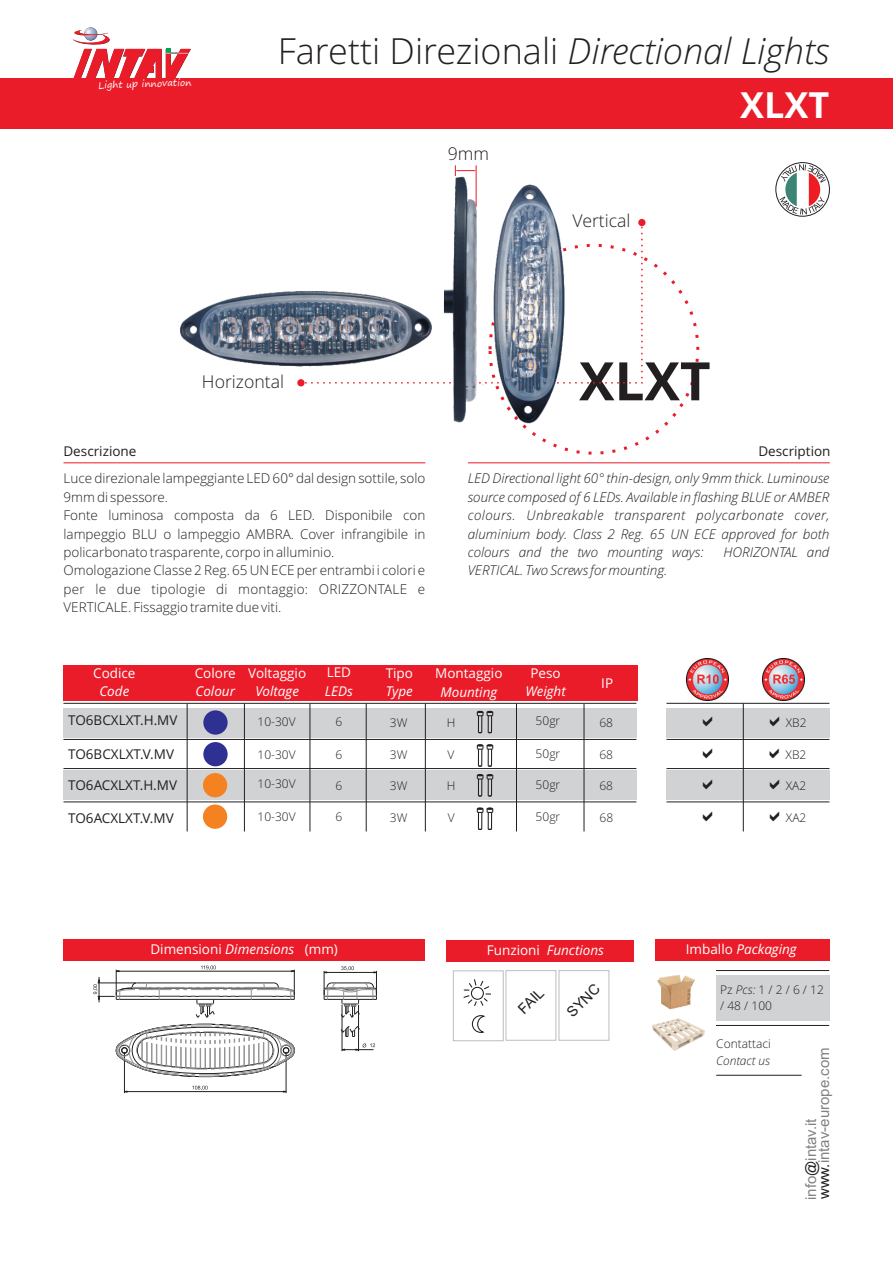
<style>
.page{position:relative;width:893px;height:1263px;background:#fff}
.page>*{position:absolute;margin:0;border:0;box-sizing:border-box;transform-origin:0 0}
.t1{font:700 53.1px "Open Sans";color:#231f20}
.t2{font:300 36px/53.8px "Open Sans";color:#231f20;text-align:right}
.t3{font:300 17.7px "Open Sans";color:#231f20}
.t4{font:15px "Arial";color:#808285}
.t5{font:15px "Arial";color:#231f20}
.t6{font:14.4px "Arial";color:#231f20}
.t7{font:300 13.5px/18.5px "Open Sans";color:#231f20}
.t8{font:italic 300 13.5px/18.5px "Open Sans";color:#231f20;text-align:justify}
.t9{font:13.5px "Open Sans";color:#231f20}
.t10{font:italic 13.5px "Open Sans";color:#fff}
.t11{font:13.5px "Open Sans";color:#fff}
.t12{font:300 12px/16.4px "Open Sans";color:#231f20}
.t13{font:italic 300 12px "Open Sans";color:#231f20}
.t14{font:9.3px "Segoe Print";color:#fff}
.s1{font-style:italic}
.s2{font-weight:700;color:#fff}
.s3{font-style:normal}
.s4{color:#231f20}
</style>
<div class="page">
<div style="left:0;top:78px;width:893px;height:51px;background:#eb1c29"></div>
<svg style="left:72px;top:27px;width:119px;height:51px"></svg>
<div style="left:666px;top:770px;width:163px;height:30px;background:#d1d2d4"></div>
<div style="left:666px;top:708px;width:163px;height:29px;background:#d1d2d4"></div>
<div style="left:63px;top:665px;width:575px;height:36px;background:#eb1c29"></div>
<div style="left:488px;top:244px;width:211px;height:211px;background:#fff;border:3px dashed #eb1c29;border-radius:50%"></div>
<svg style="left:298px;top:224px;width:345px;height:160px"></svg>
<div style="left:297px;top:379px;width:8px;height:7px;background:#eb1c29;border-radius:50%"></div>
<div style="left:638px;top:219px;width:7px;height:7px;background:#eb1c29;border-radius:50%"></div>
<img style="left:178px;top:287px;width:261px;height:82px">
<img style="left:483px;top:184px;width:91px;height:246px">
<img style="left:444px;top:174px;width:36px;height:249px">
<svg style="left:455px;top:165px;width:20px;height:11px"></svg>
<hr style="left:476px;top:165px;width:1px;height:41px;background:#eb1c29">
<svg style="left:471px;top:1015px;width:15px;height:18px"></svg>
<svg style="left:463px;top:979px;width:28px;height:27px"></svg>
<div style="left:505px;top:970px;width:51px;height:71px;border:1px solid #bcbdc0"></div>
<div style="left:453px;top:970px;width:51px;height:71px;border:1px solid #bcbdc0"></div>
<div style="left:559px;top:970px;width:50px;height:71px;border:1px solid #bcbdc0"></div>
<div style="left:63px;top:770px;width:574px;height:30px;background:#d1d2d4"></div>
<hr style="left:63px;top:703px;width:573px;height:1px;background:#231f20">
<div style="left:63px;top:708px;width:574px;height:29px;background:#d1d2d4"></div>
<hr style="left:366px;top:703px;width:1px;height:128px;background:#231f20">
<hr style="left:516px;top:703px;width:1px;height:128px;background:#231f20">
<hr style="left:584px;top:703px;width:1px;height:128px;background:#231f20">
<hr style="left:425px;top:703px;width:1px;height:128px;background:#231f20">
<hr style="left:63px;top:739px;width:573px;height:1px;background:#231f20">
<hr style="left:63px;top:768px;width:573px;height:1px;background:#231f20">
<hr style="left:244px;top:703px;width:1px;height:128px;background:#231f20">
<hr style="left:63px;top:801px;width:573px;height:1px;background:#231f20">
<hr style="left:187px;top:703px;width:1px;height:128px;background:#231f20">
<div style="left:203px;top:742px;width:25px;height:24px;background:#2e3092;border-radius:50%"></div>
<div style="left:203px;top:773px;width:24px;height:24px;background:#f58220;border-radius:50%"></div>
<div style="left:203px;top:710px;width:25px;height:25px;background:#2e3092;border-radius:50%"></div>
<div style="left:203px;top:804px;width:24px;height:25px;background:#f58220;border-radius:50%"></div>
<hr style="left:310px;top:703px;width:1px;height:128px;background:#231f20">
<hr style="left:743px;top:703px;width:1px;height:128px;background:#231f20">
<svg style="left:775px;top:162px;width:55px;height:55px"></svg>
<svg style="left:779px;top:164px;width:47px;height:51px"></svg>
<hr style="left:124px;top:1052px;width:1px;height:41px;background:#231f20">
<hr style="left:286px;top:1052px;width:1px;height:41px;background:#231f20">
<hr style="left:124px;top:1091px;width:162px;height:1px;background:#231f20">
<svg style="left:192px;top:1086px;width:16px;height:4px"></svg>
<hr style="left:342px;top:1005px;width:1px;height:46px;background:#231f20">
<hr style="left:358px;top:1005px;width:1px;height:46px;background:#231f20">
<svg style="left:342px;top:1043px;width:33px;height:7px"></svg>
<svg style="left:93px;top:965px;width:202px;height:113px"></svg>
<svg style="left:341px;top:1026px;width:19px;height:11px"></svg>
<svg style="left:323px;top:966px;width:54px;height:52px"></svg>
<hr style="left:666px;top:703px;width:163px;height:1px;background:#231f20">
<hr style="left:666px;top:739px;width:163px;height:1px;background:#231f20">
<hr style="left:666px;top:768px;width:163px;height:1px;background:#231f20">
<hr style="left:666px;top:801px;width:163px;height:1px;background:#231f20">
<hr style="left:63px;top:462px;width:362px;height:1px;background:#eb1c29">
<hr style="left:468px;top:462px;width:362px;height:1px;background:#eb1c29">
<img style="left:686px;top:658px;width:43px;height:43px">
<img style="left:762px;top:658px;width:43px;height:43px">
<img style="left:652px;top:1018px;width:53px;height:33px">
<img style="left:657px;top:974px;width:38px;height:36px">
<div style="left:63px;top:940px;width:362px;height:21px;background:#eb1c29"></div>
<div style="left:655px;top:940px;width:174px;height:21px;background:#eb1c29"></div>
<div style="left:716px;top:975px;width:113px;height:46px;background:#d1d2d4"></div>
<hr style="left:716px;top:970px;width:113px;height:1px;background:#231f20">
<hr style="left:716px;top:1025px;width:113px;height:1px;background:#231f20">
<div style="left:446px;top:940px;width:188px;height:21px;background:#eb1c29"></div>
<hr style="left:716px;top:1075px;width:86px;height:1px;background:#231f20">
<svg style="left:476px;top:744px;width:18px;height:23px"></svg>
<svg style="left:476px;top:710px;width:18px;height:24px"></svg>
<svg style="left:476px;top:807px;width:18px;height:23px"></svg>
<svg style="left:476px;top:774px;width:18px;height:23px"></svg>
<p class="t14" style="left:98px;top:81px;width:95px;rotate:-2deg">Light up innovation</p>
<h2 class="t2" style="left:278px;top:27px;width:553px">Faretti Direzionali <span class="s1">Directional Lights<br></span><span class="s2">XLXT</span></h2>
<h3 class="t3" style="left:448px;top:146px;width:43px">9mm</h3>
<h3 class="t3" style="left:572px;top:213px;width:60px">Vertical</h3>
<h3 class="t3" style="left:202px;top:374px;width:84px">Horizontal</h3>
<h1 class="t1" style="left:579px;top:360px;width:133px">XLXT</h1>
<p class="t9" style="left:63px;top:446px;width:74px">Descrizione</p>
<p class="t9" style="left:758px;top:446px;width:74px">Description</p>
<p class="t7" style="left:63px;top:471px;width:363px">Luce direzionale lampeggiante LED 60° dal design sottile, solo 9mm di spessore.<br>Fonte luminosa composta da 6 LED. Disponibile con lampeggio BLU o lampeggio AMBRA. Cover infrangibile in policarbonato trasparente, corpo in alluminio.<br>Omologazione Classe 2 Reg. 65 UN ECE per entrambi i colori e per le due tipologie di montaggio: ORIZZONTALE e VERTICALE. Fissaggio tramite due viti.</p>
<p class="t8" style="left:468px;top:471px;width:363px">LED Directional light 60° thin-design, only 9mm thick. Luminouse source composed of 6 LEDs. Available in flashing BLUE or AMBER colours. Unbreakable transparent polycarbonate cover, aluminium body. Class 2 Reg. 65 UN ECE approved for both colours and the two mounting ways:</p>
<p class="t8" style="left:723px;top:544px;width:107px">HORIZONTAL and</p>
<p class="t8" style="left:468px;top:563px;width:201px">VERTICAL. Two Screws for mounting.</p>
<p class="t11" style="left:93px;top:667px;width:44px">Codice</p>
<p class="t10" style="left:99px;top:686px;width:31px">Code</p>
<p class="t9" style="left:68px;top:715px;width:111px">TO6BCXLXT.H.MV</p>
<p class="t9" style="left:68px;top:749px;width:107px">TO6BCXLXT.V.MV</p>
<p class="t9" style="left:68px;top:779px;width:110px">TO6ACXLXT.H.MV</p>
<p class="t9" style="left:68px;top:812px;width:107px">TO6ACXLXT.V.MV</p>
<p class="t11" style="left:195px;top:667px;width:43px">Colore</p>
<p class="t10" style="left:195px;top:686px;width:41px">Colour</p>
<p class="t11" style="left:327px;top:667px;width:26px">LED</p>
<p class="t10" style="left:325px;top:685px;width:30px">LEDs</p>
<p class="t11" style="left:248px;top:668px;width:59px">Voltaggio</p>
<p class="t10" style="left:255px;top:686px;width:45px">Voltage</p>
<p class="t11" style="left:530px;top:667px;width:32px">Peso</p>
<p class="t10" style="left:525px;top:686px;width:42px">Weight</p>
<p class="t11" style="left:386px;top:668px;width:29px">Tipo</p>
<p class="t10" style="left:386px;top:686px;width:29px">Type</p>
<p class="t11" style="left:435px;top:668px;width:69px">Montaggio</p>
<p class="t10" style="left:440px;top:686px;width:58px">Mounting</p>
<p class="t12" style="left:447px;top:715px;width:10px">H</p>
<p class="t12" style="left:448px;top:748px;width:8px">V</p>
<p class="t12" style="left:447px;top:779px;width:10px">H</p>
<p class="t12" style="left:448px;top:810px;width:8px">V</p>
<p class="t11" style="left:601px;top:677px;width:13px">IP</p>
<p class="t12" style="left:258px;top:715px;width:40px">10-30V</p>
<p class="t12" style="left:336px;top:715px;width:8px">6</p>
<p class="t12" style="left:390px;top:715px;width:19px">3W</p>
<p class="t12" style="left:536px;top:714px;width:26px">50gr</p>
<p class="t12" style="left:599px;top:715px;width:15px">68</p>
<p class="t12" style="left:258px;top:747px;width:40px">10-30V</p>
<p class="t12" style="left:336px;top:748px;width:8px">6</p>
<p class="t12" style="left:390px;top:748px;width:19px">3W</p>
<p class="t12" style="left:536px;top:747px;width:26px">50gr</p>
<p class="t12" style="left:599px;top:748px;width:15px">68</p>
<p class="t12" style="left:258px;top:777px;width:40px">10-30V</p>
<p class="t12" style="left:336px;top:778px;width:8px">6</p>
<p class="t12" style="left:390px;top:779px;width:19px">3W</p>
<p class="t12" style="left:536px;top:777px;width:26px">50gr</p>
<p class="t12" style="left:599px;top:779px;width:15px">68</p>
<p class="t12" style="left:258px;top:810px;width:40px">10-30V</p>
<p class="t12" style="left:336px;top:810px;width:8px">6</p>
<p class="t12" style="left:390px;top:810px;width:19px">3W</p>
<p class="t12" style="left:536px;top:809px;width:26px">50gr</p>
<p class="t12" style="left:600px;top:810px;width:15px">68</p>
<p class="t12" style="left:786px;top:715px;width:22px">XB2</p>
<p class="t12" style="left:785px;top:748px;width:22px">XB2</p>
<p class="t12" style="left:786px;top:779px;width:22px">XA2</p>
<p class="t12" style="left:786px;top:810px;width:22px">XA2</p>
<p class="t11" style="left:150px;top:944px;width:189px">Dimensioni <span class="s1">Dimensions</span> (mm)</p>
<p class="t10" style="left:686px;top:944px;width:112px"><span class="s3">Imballo</span> Packaging</p>
<p class="t12" style="left:720px;top:983px;width:105px">Pz <span class="s1">Pcs:</span> 1 / 2 / 6 / 12 / 48 / 100</p>
<p class="t10" style="left:487px;top:945px;width:119px"><span class="s3">Funzioni</span> Functions</p>
<p class="t6" style="left:517px;top:1007px;width:31px;rotate:-45deg">FAIL</p>
<p class="t6" style="left:565px;top:1011px;width:42px;rotate:-45deg">SYNC</p>
<p class="t12" style="left:716px;top:1037px;width:56px">Contattaci</p>
<p class="t13" style="left:716px;top:1055px;width:55px">Contact us</p>
<p class="t4" style="left:818px;top:1199px;width:153px;rotate:-90deg"><span class="s4">www.</span>intav-europe.com</p>
<p class="t4" style="left:805px;top:1200px;width:83px;rotate:-90deg">info intav.it</p>
<p class="t5" style="left:805px;top:1176px;width:17px;rotate:-90deg">@</p>
</div>
